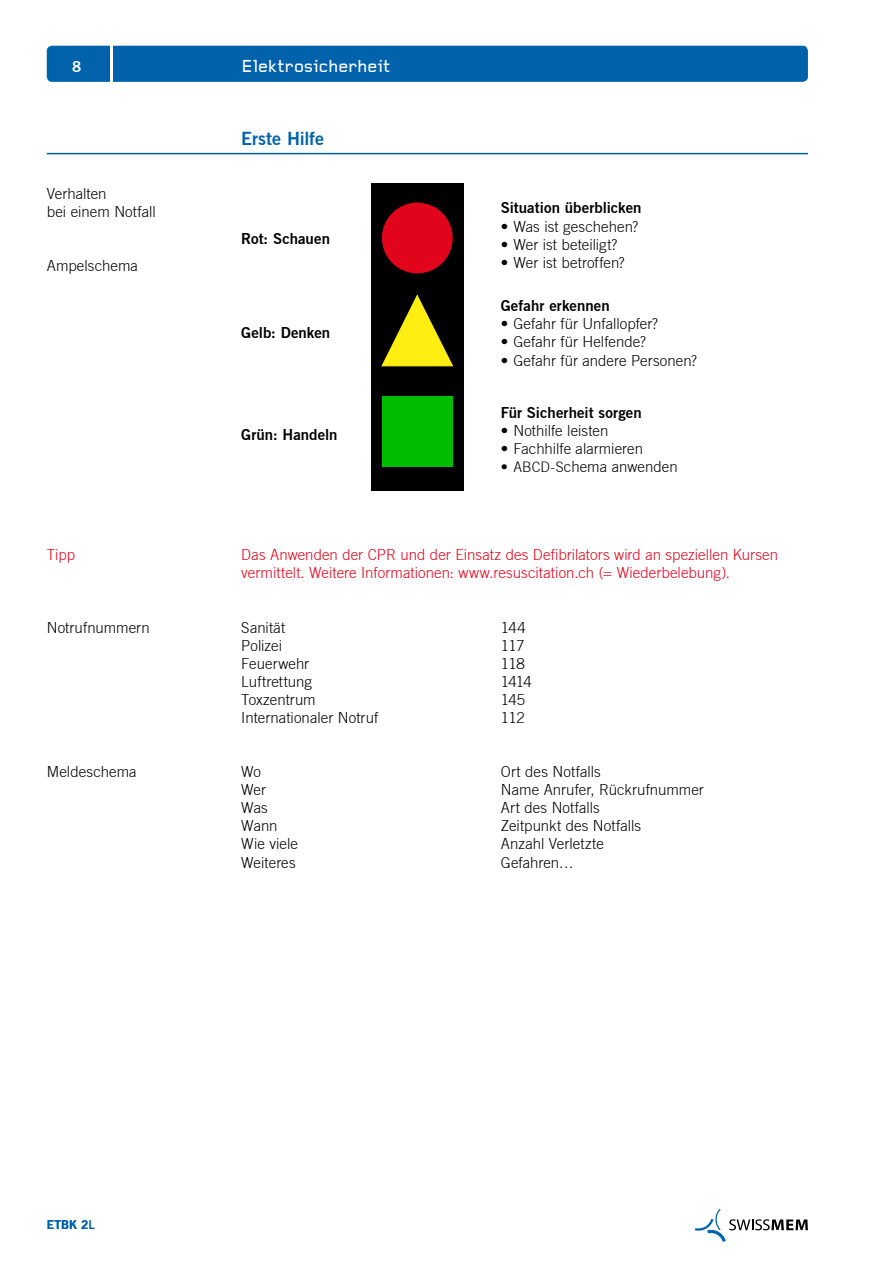
<style>
.page{position:relative;width:893px;height:1263px;background:#fff}
.page>*{position:absolute;margin:0;border:0;box-sizing:border-box;transform-origin:0 0}
.t1{font:500 18px "Foundry Gridnik";color:#fff}
.t2{font:18px "Trade Gothic Bold Two";letter-spacing:-.005em;color:#0062aa}
.t3{font:300 15px/18px "Trade Gothic";letter-spacing:.005em;color:#000}
.t4{font:300 15px/18px "Trade Gothic";letter-spacing:.005em;color:#e1041a}
.t5{font:15px "Trade Gothic Bold Two";letter-spacing:.005em;color:#000}
.t6{font:15px "Trade Gothic Bold Two";color:#fff}
.t7{font:12px "Trade Gothic Bold Two";letter-spacing:.005em;color:#0062aa}
.s1{font-size:14.25px}
</style>
<div class="page">
<div style="left:47px;top:46px;width:761px;height:36px;background:#0062aa;border-radius:5px"></div>
<hr style="left:111px;top:36px;width:2px;height:54px;background:#fff">
<hr style="left:47px;top:153px;width:761px;height:1px;background:#0062aa">
<svg style="left:695px;top:1209px;width:113px;height:33px"></svg>
<div style="left:371px;top:183px;width:92px;height:308px;background:#000"></div>
<div style="left:382px;top:396px;width:70px;height:71px;background:#00bc00"></div>
<svg style="left:382px;top:295px;width:71px;height:71px"></svg>
<div style="left:382px;top:203px;width:71px;height:70px;background:#e1041a;border-radius:50%"></div>
<p class="t6" style="left:72px;top:58px;width:11px">8</p>
<p class="t1" style="left:241px;top:57px;width:150px">Elektrosicherheit</p>
<p class="t3" style="left:47px;top:184px;width:111px">Verhalten<br>bei einem Notfall</p>
<p class="t3" style="left:47px;top:257px;width:93px">Ampelschema</p>
<p class="t2" style="left:241px;top:127px;width:84px">Erste Hilfe</p>
<p class="t5" style="left:241px;top:230px;width:90px">Rot: Schauen</p>
<p class="t5" style="left:241px;top:323px;width:90px">Gelb: Denken</p>
<p class="t5" style="left:241px;top:425px;width:98px">Grün: Handeln</p>
<p class="t5" style="left:501px;top:199px;width:142px">Situation überblicken</p>
<p class="t3" style="left:501px;top:217px;width:139px">• Was ist geschehen?</p>
<p class="t3" style="left:501px;top:235px;width:118px">• Wer ist beteiligt?</p>
<p class="t3" style="left:501px;top:253px;width:126px">• Wer ist betroffen?</p>
<p class="t5" style="left:501px;top:297px;width:110px">Gefahr erkennen</p>
<p class="t3" style="left:501px;top:315px;width:159px">• Gefahr für Unfallopfer?</p>
<p class="t3" style="left:501px;top:333px;width:147px">• Gefahr für Helfende?</p>
<p class="t3" style="left:501px;top:351px;width:198px">• Gefahr für andere Personen?</p>
<p class="t5" style="left:501px;top:403px;width:143px">Für Sicherheit sorgen</p>
<p class="t3" style="left:501px;top:421px;width:109px">• Nothilfe leisten</p>
<p class="t3" style="left:501px;top:439px;width:144px">• Fachhilfe alarmieren</p>
<p class="t3" style="left:501px;top:457px;width:178px"><span class="s1">• ABCD-S</span>chema anwenden</p>
<p class="t4" style="left:47px;top:546px;width:30px">Tipp</p>
<p class="t4" style="left:241px;top:546px;width:538px">Das Anwenden der CPR und der Einsatz des Defibrilators wird an speziellen Kursen vermittelt. Weitere Informationen: www.resuscitation.ch (= Wiederbelebung).</p>
<p class="t3" style="left:47px;top:618px;width:104px">Notrufnummern</p>
<p class="t3" style="left:47px;top:763px;width:91px">Meldeschema</p>
<p class="t3" style="left:241px;top:618px;width:45px">Sanität</p>
<p class="t3" style="left:501px;top:618px;width:26px">144</p>
<p class="t3" style="left:241px;top:636px;width:42px">Polizei</p>
<p class="t3" style="left:501px;top:636px;width:25px">117</p>
<p class="t3" style="left:241px;top:654px;width:69px">Feuerwehr</p>
<p class="t3" style="left:501px;top:654px;width:26px">118</p>
<p class="t3" style="left:241px;top:672px;width:72px">Luftrettung</p>
<p class="t3" style="left:501px;top:672px;width:33px">1414</p>
<p class="t3" style="left:241px;top:690px;width:76px">Toxzentrum</p>
<p class="t3" style="left:501px;top:690px;width:26px">145</p>
<p class="t3" style="left:241px;top:708px;width:139px">Internationaler Notruf</p>
<p class="t3" style="left:501px;top:708px;width:26px">112</p>
<p class="t3" style="left:241px;top:763px;width:21px">Wo</p>
<p class="t3" style="left:501px;top:763px;width:101px">Ort des Notfalls</p>
<p class="t3" style="left:241px;top:781px;width:26px">Wer</p>
<p class="t3" style="left:501px;top:781px;width:205px">Name Anrufer, Rückrufnummer</p>
<p class="t3" style="left:241px;top:799px;width:28px">Was</p>
<p class="t3" style="left:501px;top:799px;width:101px">Art des Notfalls</p>
<p class="t3" style="left:241px;top:817px;width:38px">Wann</p>
<p class="t3" style="left:501px;top:817px;width:142px">Zeitpunkt des Notfalls</p>
<p class="t3" style="left:241px;top:835px;width:58px">Wie viele</p>
<p class="t3" style="left:501px;top:835px;width:105px">Anzahl Verletzte</p>
<p class="t3" style="left:241px;top:853px;width:56px">Weiteres</p>
<p class="t3" style="left:501px;top:853px;width:75px">Gefahren…</p>
<p class="t7" style="left:47px;top:1217px;width:50px">ETBK 2L</p>
</div>
